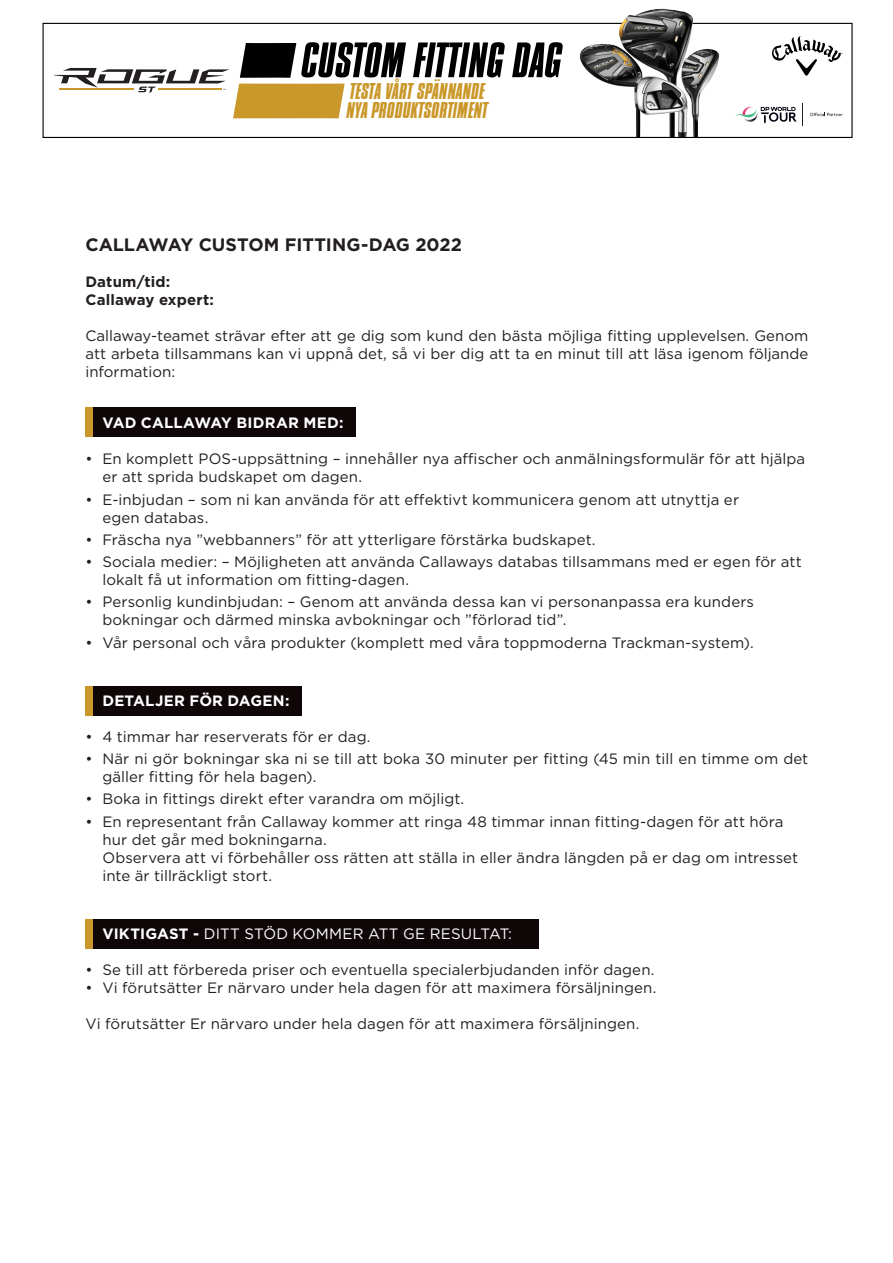
<style>
.page{position:relative;width:893px;height:1263px;background:#fff}
.page>*{position:absolute;margin:0;border:0;box-sizing:border-box;transform-origin:0 0}
.t1{font:52.05px "Compacta Italic Plain";color:#000001}
.t2{font:23.85px "Compacta Italic Plain";color:#ca982a}
.t3{font:700 18px "Gotham";color:#231f20}
.t4{font:15px/18px "Gotham";letter-spacing:.005em;color:#231f20}
.t5{font:700 15px "Gotham";letter-spacing:.015em;color:#fff}
.t6{font:15px "Gotham";letter-spacing:.01em;color:#fff}
.t7{font:700 15px "Gotham";letter-spacing:.01em;color:#231f20}
.s1{font-weight:700}
</style>
<div class="page">
<div style="left:85px;top:407px;width:271px;height:30px;background:#0e0607"></div>
<div style="left:85px;top:407px;width:8px;height:30px;background:#ca982a"></div>
<div style="left:85px;top:686px;width:217px;height:29px;background:#0e0607"></div>
<div style="left:85px;top:686px;width:8px;height:29px;background:#ca982a"></div>
<div style="left:85px;top:919px;width:454px;height:30px;background:#0e0607"></div>
<div style="left:85px;top:919px;width:8px;height:30px;background:#ca982a"></div>
<div style="left:43px;top:23px;width:810px;height:115px;border:1px solid #000001"></div>
<img style="left:618px;top:8px;width:77px;height:56px">
<img style="left:577px;top:39px;width:69px;height:98px">
<img style="left:670px;top:42px;width:54px;height:95px">
<img style="left:630px;top:64px;width:64px;height:73px">
<svg style="left:810px;top:113px;width:33px;height:3px"></svg>
<svg style="left:735px;top:103px;width:68px;height:22px"></svg>
<svg style="left:772px;top:36px;width:71px;height:40px"></svg>
<svg style="left:54px;top:43px;width:291px;height:75px"></svg>
<p class="t1" style="left:301px;top:32px;width:262px">CUSTOM FITTING DAG</p>
<p class="t2" style="left:350px;top:78px;width:137px">TESTA VÅRT SPÄNNANDE</p>
<p class="t2" style="left:346px;top:98px;width:143px">NYA PRODUKTSORTIMENT</p>
<p class="t3" style="left:85px;top:233px;width:378px">CALLAWAY CUSTOM FITTING-DAG 2022</p>
<p class="t7" style="left:85px;top:272px;width:87px">Datum/tid:</p>
<p class="t7" style="left:85px;top:290px;width:130px">Callaway expert:</p>
<p class="t4" style="left:85px;top:327px;width:724px;text-align:justify">Callaway-teamet strävar efter att ge dig som kund den bästa möjliga fitting upplevelsen. Genom att arbeta tillsammans kan vi uppnå det, så vi ber dig att ta en minut till att läsa igenom följande information:</p>
<p class="t5" style="left:102px;top:413px;width:243px">VAD CALLAWAY BIDRAR MED:</p>
<p class="t4" style="left:102px;top:450px;width:704px;text-indent:-17px">• En komplett POS-uppsättning – innehåller nya affischer och anmälningsformulär för att hjälpa er att sprida budskapet om dagen.</p>
<p class="t4" style="left:102px;top:490px;width:638px;text-indent:-17px">• E-inbjudan – som ni kan använda för att effektivt kommunicera genom att utnyttja er egen databas.</p>
<p class="t4" style="left:85px;top:530px;width:512px">• Fräscha nya ”webbanners” för att ytterligare förstärka budskapet.</p>
<p class="t4" style="left:102px;top:552px;width:701px;text-indent:-17px">• Sociala medier: – Möjligheten att använda Callaways databas tillsammans med er egen för att lokalt få ut information om fitting-dagen.</p>
<p class="t4" style="left:102px;top:593px;width:653px;text-indent:-17px">• Personlig kundinbjudan: – Genom att använda dessa kan vi personanpassa era kunders bokningar och därmed minska avbokningar och ”förlorad tid”.</p>
<p class="t4" style="left:85px;top:633px;width:670px">• Vår personal och våra produkter (komplett med våra toppmoderna Trackman-system).</p>
<p class="t5" style="left:102px;top:690px;width:189px">DETALJER FÖR DAGEN:</p>
<p class="t4" style="left:85px;top:727px;width:287px">• 4 timmar har reserverats för er dag.</p>
<p class="t4" style="left:102px;top:749px;width:707px;text-indent:-17px">• När ni gör bokningar ska ni se till att boka 30 minuter per fitting (45 min till en timme om det gäller fitting för hela bagen).</p>
<p class="t4" style="left:85px;top:790px;width:380px">• Boka in fittings direkt efter varandra om möjligt.</p>
<p class="t4" style="left:102px;top:812px;width:697px;text-indent:-17px">• En representant från Callaway kommer att ringa 48 timmar innan fitting-dagen för att höra hur det går med bokningarna.<br>Observera att vi förbehåller oss rätten att ställa in eller ändra längden på er dag om intresset inte är tillräckligt stort.</p>
<p class="t6" style="left:102px;top:924px;width:411px"><span class="s1">VIKTIGAST -</span> DITT STÖD KOMMER ATT GE RESULTAT:</p>
<p class="t4" style="left:85px;top:960px;width:571px">• Se till att förbereda priser och eventuella specialerbjudanden inför dagen.</p>
<p class="t4" style="left:85px;top:978px;width:573px">• Vi förutsätter Er närvaro under hela dagen för att maximera försäljningen.</p>
<p class="t4" style="left:85px;top:1014px;width:556px">Vi förutsätter Er närvaro under hela dagen för att maximera försäljningen.</p>
</div>
